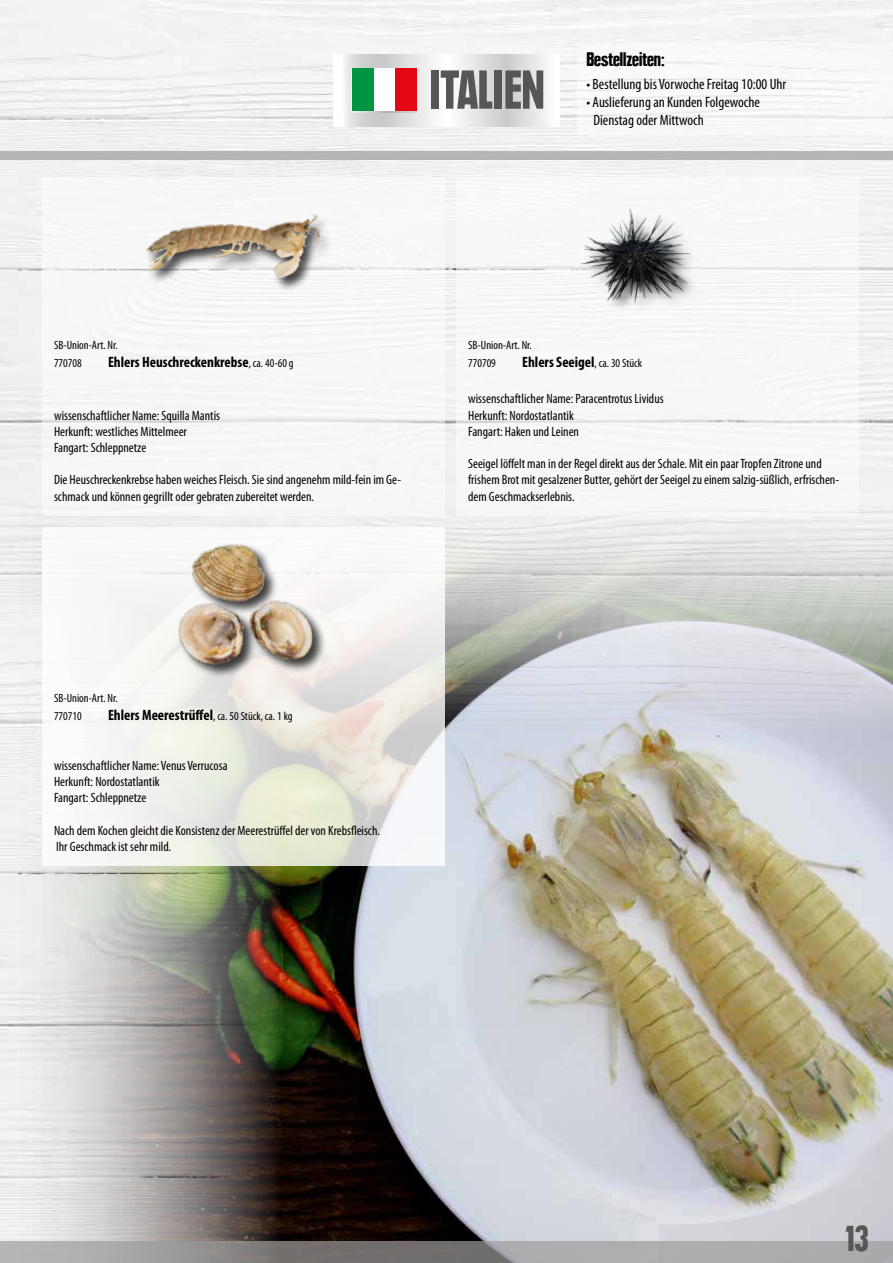
<style>
.page{position:relative;width:893px;height:1263px;background:#fff}
.page>*{position:absolute;margin:0;border:0;box-sizing:border-box;transform-origin:0 0}
.t1{font:900 condensed 59.85px "Plak";color:#575756}
.t2{font:900 condensed 54px "Plak Com";color:#565656}
.t3{font:900 condensed 37.5px "Plak Com";color:#575756}
.t4{font:900 condensed 19.5px "Plak Com";color:#000}
.t5{font:700 condensed 15px "Myriad Pro";color:#000}
.t6{font:condensed 15px/18px "Myriad Pro";color:#000}
.t7{font:condensed 13.5px/16.2px "Myriad Pro";color:#000}
.t8{font:condensed 12px/18px "Myriad Pro";color:#000}
.s1{font-weight:400;font-size:12px}
</style>
<div class="page">
<img style="left:0;top:0;width:893px;height:490px">
<img style="left:0;top:490px;width:893px;height:751px">
<svg style="left:333px;top:54px;width:227px;height:72px"></svg>
<svg style="left:352px;top:68px;width:65px;height:44px"></svg>
<div style="left:353px;top:69px;width:21px;height:42px;background:#009641"></div>
<div style="left:374px;top:69px;width:21px;height:42px;background:#fff"></div>
<div style="left:395px;top:69px;width:21px;height:42px;background:#e30613"></div>
<div style="left:0;top:151px;width:893px;height:9px;background:#b6b6b5"></div>
<div style="left:577px;top:43px;width:316px;height:92px;background:#fff"></div>
<div style="left:42px;top:177px;width:403px;height:339px;background:#f7f7f7"></div>
<svg style="left:42px;top:527px;width:403px;height:339px"></svg>
<div style="left:456px;top:177px;width:403px;height:339px;background:#f8f8f8"></div>
<div style="left:145px;top:213px;width:188px;height:79px;background:#000;opacity:.75"></div>
<img style="left:123px;top:213px;width:222px;height:69px">
<img style="left:558px;top:208px;width:158px;height:102px">
<img style="left:142px;top:542px;width:209px;height:146px">
<svg style="left:0;top:1241px;width:893px;height:22px;background:#999898"></svg>
<h1 class="t1" style="left:434px;top:55px;width:129px">ITALIEN</h1>
<h2 class="t2" style="left:430px;top:58px;width:116px">ITALIEN</h2>
<h3 class="t4" style="left:586px;top:48px;width:80px">Bestellzeiten:</h3>
<p class="t6" style="left:586px;top:76px;width:201px">• Bestellung bis Vorwoche Freitag 10:00 Uhr</p>
<p class="t6" style="left:593px;top:94px;width:168px;text-indent:-7px">• Auslieferung an Kunden Folgewoche<br>Dienstag oder Mittwoch</p>
<p class="t8" style="left:54px;top:337px;width:65px">SB-Union-Art. Nr.<br>770708</p>
<p class="t5" style="left:108px;top:354px;width:187px">Ehlers Heuschreckenkrebse<span class="s1">, ca. 40-60 g</span></p>
<p class="t7" style="left:54px;top:407px;width:168px">wissenschaftlicher Name: Squilla Mantis<br>Herkunft: westliches Mittelmeer<br>Fangart: Schleppnetze</p>
<p class="t7" style="left:54px;top:472px;width:349px">Die Heuschreckenkrebse haben weiches Fleisch. Sie sind angenehm mild-fein im Ge&shy;schmack und können gegrillt oder gebraten zubereitet werden.</p>
<p class="t8" style="left:468px;top:337px;width:65px">SB-Union-Art. Nr.<br>770709</p>
<p class="t5" style="left:522px;top:354px;width:121px">Ehlers Seeigel<span class="s1">, ca. 30 Stück</span></p>
<p class="t7" style="left:468px;top:391px;width:197px">wissenschaftlicher Name: Paracentrotus Lividus<br>Herkunft: Nordostatlantik<br>Fangart: Haken und Leinen</p>
<p class="t7" style="left:468px;top:456px;width:372px">Seeigel löffelt man in der Regel direkt aus der Schale. Mit ein paar Tropfen Zitrone und frishem Brot mit gesalzener Butter, gehört der Seeigel zu einem salzig-süßlich, erfrischen&shy;dem Geschmackserlebnis.</p>
<p class="t8" style="left:54px;top:689px;width:65px">SB-Union-Art. Nr.<br>770710</p>
<p class="t5" style="left:108px;top:706px;width:186px">Ehlers Meerestrüffel<span class="s1">, ca. 50 Stück, ca. 1 kg</span></p>
<p class="t7" style="left:54px;top:757px;width:175px">wissenschaftlicher Name: Venus Verrucosa<br>Herkunft: Nordostatlantik<br>Fangart: Schleppnetze</p>
<p class="t7" style="left:54px;top:822px;width:328px">Nach dem Kochen gleicht die Konsistenz der Meerestrüffel der von Krebsfleisch.<br>Ihr Geschmack ist sehr mild.</p>
<h3 class="t3" style="left:846px;top:1215px;width:24px">13</h3>
</div>
